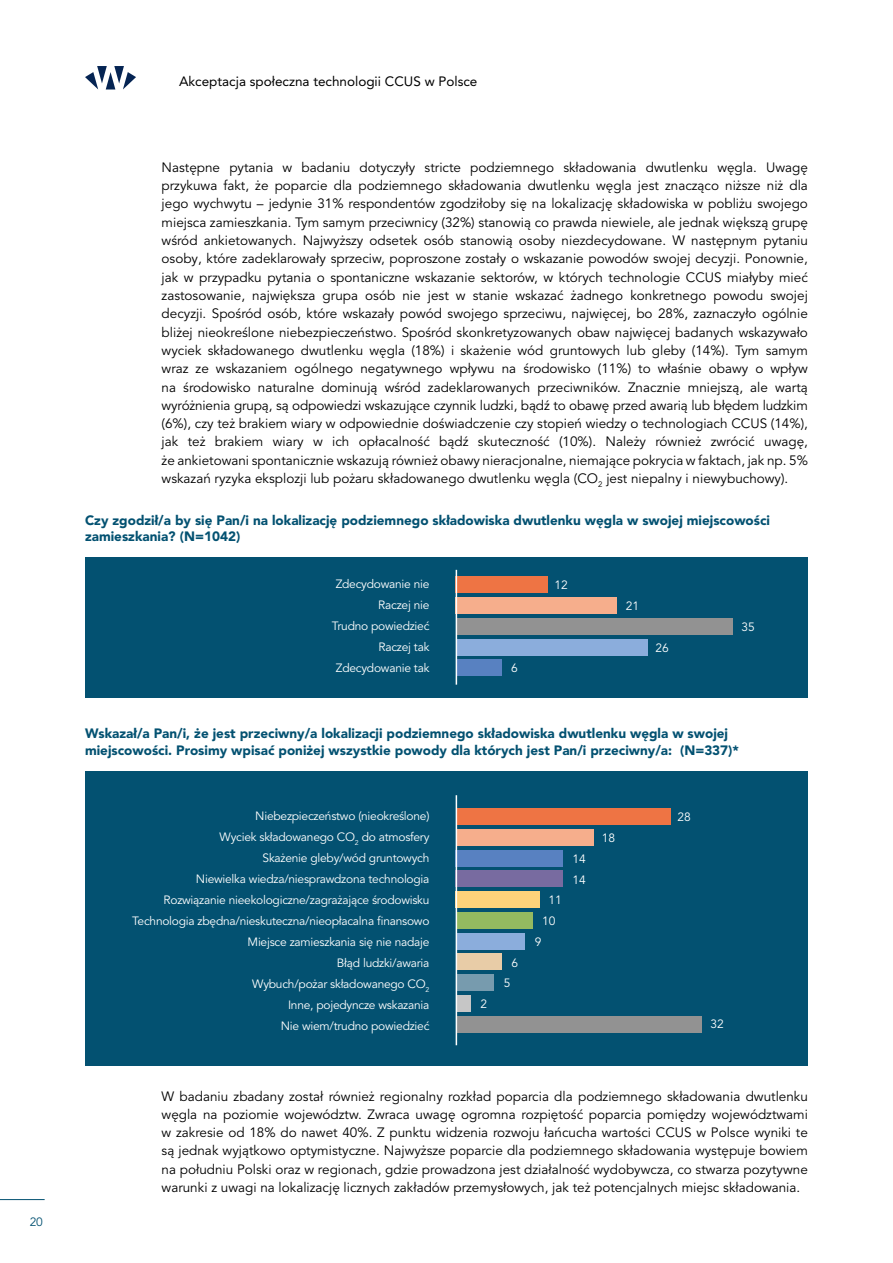
<style>
.page{position:relative;width:893px;height:1263px;background:#fff}
.page>*{position:absolute;margin:0;border:0;box-sizing:border-box;transform-origin:0 0}
.t1{font:13.5px/18.3px "Avenir LT Pro";color:#000;text-align:justify}
.t2{font:900 13.5px/16.2px "Avenir LT Pro";color:#035171}
.t3{font:13.5px "Avenir LT Pro";color:#000}
.t4{font:12px/21px "Avenir LT Pro";letter-spacing:-.02em;color:#fff;text-align:right}
.t5{font:12px "Avenir LT Pro";color:#035171}
</style>
<div class="page">
<svg style="left:85px;top:66px;width:51px;height:23px"></svg>
<hr style="left:0;top:1199px;width:45px;height:1px;background:#035171">
<div style="left:85px;top:558px;width:723px;height:140px;background:#035171"></div>
<div style="left:456px;top:660px;width:46px;height:16px;background:#5881c1"></div>
<div style="left:456px;top:639px;width:192px;height:16px;background:#8baddc"></div>
<div style="left:456px;top:618px;width:276px;height:16px;background:#929292"></div>
<div style="left:456px;top:597px;width:161px;height:17px;background:#f6ae8c"></div>
<div style="left:456px;top:577px;width:92px;height:16px;background:#ee7444"></div>
<hr style="left:456px;top:570px;width:1px;height:115px;background:#fff">
<div style="left:85px;top:771px;width:723px;height:295px;background:#035171"></div>
<div style="left:456px;top:1016px;width:245px;height:16px;background:#929292"></div>
<div style="left:456px;top:995px;width:15px;height:16px;background:#c6c6c6"></div>
<div style="left:456px;top:974px;width:38px;height:17px;background:#779bae"></div>
<div style="left:456px;top:954px;width:45px;height:16px;background:#e8cca7"></div>
<div style="left:456px;top:933px;width:68px;height:16px;background:#8baddc"></div>
<div style="left:456px;top:912px;width:76px;height:16px;background:#94ba60"></div>
<div style="left:456px;top:891px;width:84px;height:17px;background:#fed27a"></div>
<div style="left:456px;top:871px;width:107px;height:16px;background:#786ba0"></div>
<div style="left:456px;top:850px;width:107px;height:16px;background:#5881c1"></div>
<div style="left:456px;top:829px;width:138px;height:16px;background:#f6ae8c"></div>
<div style="left:456px;top:808px;width:214px;height:17px;background:#ee7444"></div>
<hr style="left:456px;top:795px;width:1px;height:250px;background:#fff">
<p class="t5" style="left:30px;top:1215px;width:15px">20</p>
<p class="t3" style="left:179px;top:73px;width:300px">Akceptacja społeczna technologii CCUS w Polsce</p>
<p class="t1" style="left:162px;top:158px;width:648px">Następne pytania w badaniu dotyczyły stricte podziemnego składowania dwutlenku węgla. Uwagę przykuwa fakt, że poparcie dla podziemnego składowania dwutlenku węgla jest znacząco niższe niż dla jego wychwytu – jedynie 31% respondentów zgodziłoby się na lokalizację składowiska w pobliżu swojego miejsca zamieszkania. Tym samym przeciwnicy (32%) stanowią co prawda niewiele, ale jednak większą grupę wśród ankietowanych. Najwyższy odsetek osób stanowią osoby niezdecydowane. W następnym pytaniu osoby, które zadeklarowały sprzeciw, poproszone zostały o wskazanie powodów swojej decyzji. Ponownie, jak w przypadku pytania o spontaniczne wskazanie sektorów, w których technologie CCUS miałyby mieć zastosowanie, największa grupa osób nie jest w stanie wskazać żadnego konkretnego powodu swojej decyzji. Spośród osób, które wskazały powód swojego sprzeciwu, najwięcej, bo 28%, zaznaczyło ogólnie bliżej nieokreślone niebezpieczeństwo. Spośród skonkretyzowanych obaw najwięcej badanych wskazywało wyciek składowanego dwutlenku węgla (18%) i skażenie wód gruntowych lub gleby (14%). Tym samym wraz ze wskazaniem ogólnego negatywnego wpływu na środowisko (11%) to właśnie obawy o wpływ na środowisko naturalne dominują wśród zadeklarowanych przeciwników. Znacznie mniejszą, ale wartą wyróżnienia grupą, są odpowiedzi wskazujące czynnik ludzki, bądź to obawę przed awarią lub błędem ludzkim (6%), czy też brakiem wiary w odpowiednie doświadczenie czy stopień wiedzy o technologiach CCUS (14%), jak też brakiem wiary w ich opłacalność bądź skuteczność (10%). Należy również zwrócić uwagę, że ankietowani spontanicznie wskazują również obawy nieracjonalne, niemające pokrycia w faktach, jak np. 5% wskazań ryzyka eksplozji lub pożaru składowanego dwutlenku węgla (CO<sub>2</sub> jest niepalny i niewybuchowy).</p>
<p class="t2" style="left:85px;top:512px;width:687px">Czy zgodził/a by się Pan/i na lokalizację podziemnego składowiska dwutlenku węgla w swojej miejscowości zamieszkania? (N=1042)</p>
<p class="t4" style="left:332px;top:574px;width:99px">Zdecydowanie nie<br>Raczej nie<br>Trudno powiedzieć<br>Raczej tak<br>Zdecydowanie tak</p>
<p class="t4" style="left:554px;top:574px;width:15px">12</p>
<p class="t4" style="left:626px;top:596px;width:15px">21</p>
<p class="t4" style="left:741px;top:617px;width:15px">35</p>
<p class="t4" style="left:655px;top:637px;width:15px">26</p>
<p class="t4" style="left:511px;top:657px;width:8px">6</p>
<p class="t2" style="left:85px;top:726px;width:655px">Wskazał/a Pan/i, że jest przeciwny/a lokalizacji podziemnego składowiska dwutlenku węgla w swojej miejscowości. Prosimy wpisać poniżej wszystkie powody dla których jest Pan/i przeciwny/a: (N=337)*</p>
<p class="t4" style="left:132px;top:806px;width:299px">Niebezpieczeństwo (nieokreślone)<br>Wyciek składowanego CO<sub>2</sub> do atmosfery<br>Skażenie gleby/wód gruntowych<br>Niewielka wiedza/niesprawdzona technologia Rozwiązanie nieekologiczne/zagrażające środowisku Technologia zbędna/nieskuteczna/nieopłacalna finansowo Miejsce zamieszkania się nie nadaje<br>Błąd ludzki/awaria<br>Wybuch/pożar składowanego CO<sub>2<br></sub>Inne, pojedyncze wskazania<br>Nie wiem/trudno powiedzieć</p>
<p class="t4" style="left:678px;top:806px;width:15px">28</p>
<p class="t4" style="left:602px;top:828px;width:15px">18</p>
<p class="t4" style="left:572px;top:849px;width:15px">14</p>
<p class="t4" style="left:572px;top:869px;width:15px">14</p>
<p class="t4" style="left:549px;top:889px;width:15px">11</p>
<p class="t4" style="left:542px;top:911px;width:15px">10</p>
<p class="t4" style="left:535px;top:931px;width:8px">9</p>
<p class="t4" style="left:511px;top:952px;width:8px">6</p>
<p class="t4" style="left:504px;top:972px;width:8px">5</p>
<p class="t4" style="left:480px;top:994px;width:8px">2</p>
<p class="t4" style="left:710px;top:1014px;width:15px">32</p>
<p class="t1" style="left:162px;top:1087px;width:648px">W badaniu zbadany został również regionalny rozkład poparcia dla podziemnego składowania dwutlenku węgla na poziomie województw. Zwraca uwagę ogromna rozpiętość poparcia pomiędzy województwami w zakresie od 18% do nawet 40%. Z punktu widzenia rozwoju łańcucha wartości CCUS w Polsce wyniki te są jednak wyjątkowo optymistyczne. Najwyższe poparcie dla podziemnego składowania występuje bowiem na południu Polski oraz w regionach, gdzie prowadzona jest działalność wydobywcza, co stwarza pozytywne warunki z uwagi na lokalizację licznych zakładów przemysłowych, jak też potencjalnych miejsc składowania.</p>
</div>
